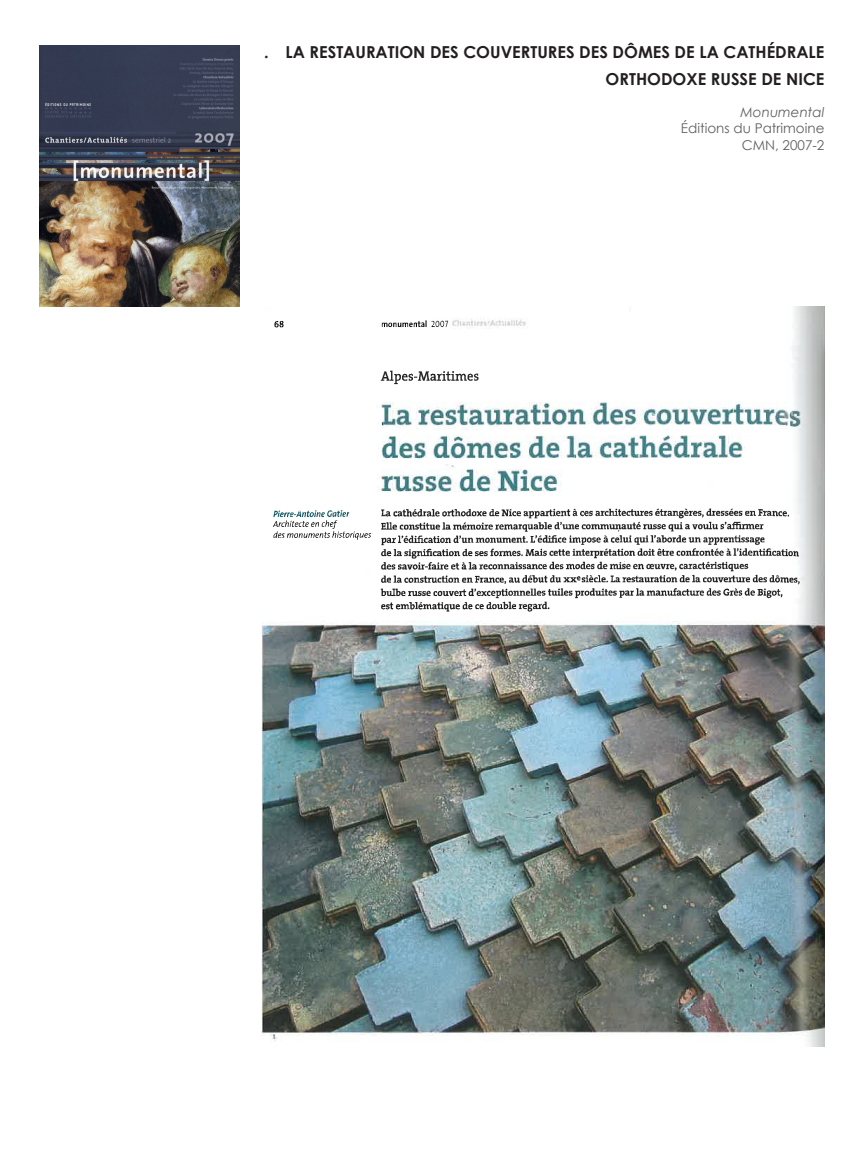
<style>
.page{position:relative;width:865px;height:1160px;background:#fff}
.page>*{position:absolute;margin:0;border:0;box-sizing:border-box;transform-origin:0 0}
.chapitres{font:700 16.5px/27px "Century Gothic";color:#231f20;text-align:right}
.notes{font:13.5px "Century Gothic";color:#606063}
.notes-2{font:italic 13.5px "Century Gothic";color:#606063}
</style>
<div class="page">
<img style="left:39px;top:45px;width:200px;height:261px">
<img style="left:262px;top:307px;width:562px;height:739px">
<img style="left:326px;top:507px;width:474px;height:105px">
<svg style="left:489px;top:881px;width:8px;height:7px"></svg>
<img style="left:270px;top:509px;width:82px;height:9px">
<svg style="left:635px;top:453px;width:8px;height:7px"></svg>
<svg style="left:573px;top:453px;width:8px;height:7px"></svg>
<img style="left:270px;top:518px;width:104px;height:23px">
<img style="left:380px;top:318px;width:70px;height:10px">
<svg style="left:380px;top:420px;width:5px;height:7px"></svg>
<svg style="left:649px;top:412px;width:11px;height:4px"></svg>
<img style="left:783px;top:409px;width:20px;height:18px">
<img style="left:380px;top:368px;width:101px;height:17px">
<svg style="left:273px;top:319px;width:11px;height:10px"></svg>
<p class="chapitres" style="left:264px;top:37px;width:562px">. LA RESTAURATION DES COUVERTURES DES DÔMES DE LA CATHÉDRALE<br>ORTHODOXE RUSSE DE NICE</p>
<p class="notes-2" style="left:740px;top:103px;width:85px">Monumental</p>
<p class="notes" style="left:681px;top:119px;width:145px">Éditions du Patrimoine</p>
<p class="notes" style="left:742px;top:135px;width:84px">CMN, 2007-2</p>
</div>
